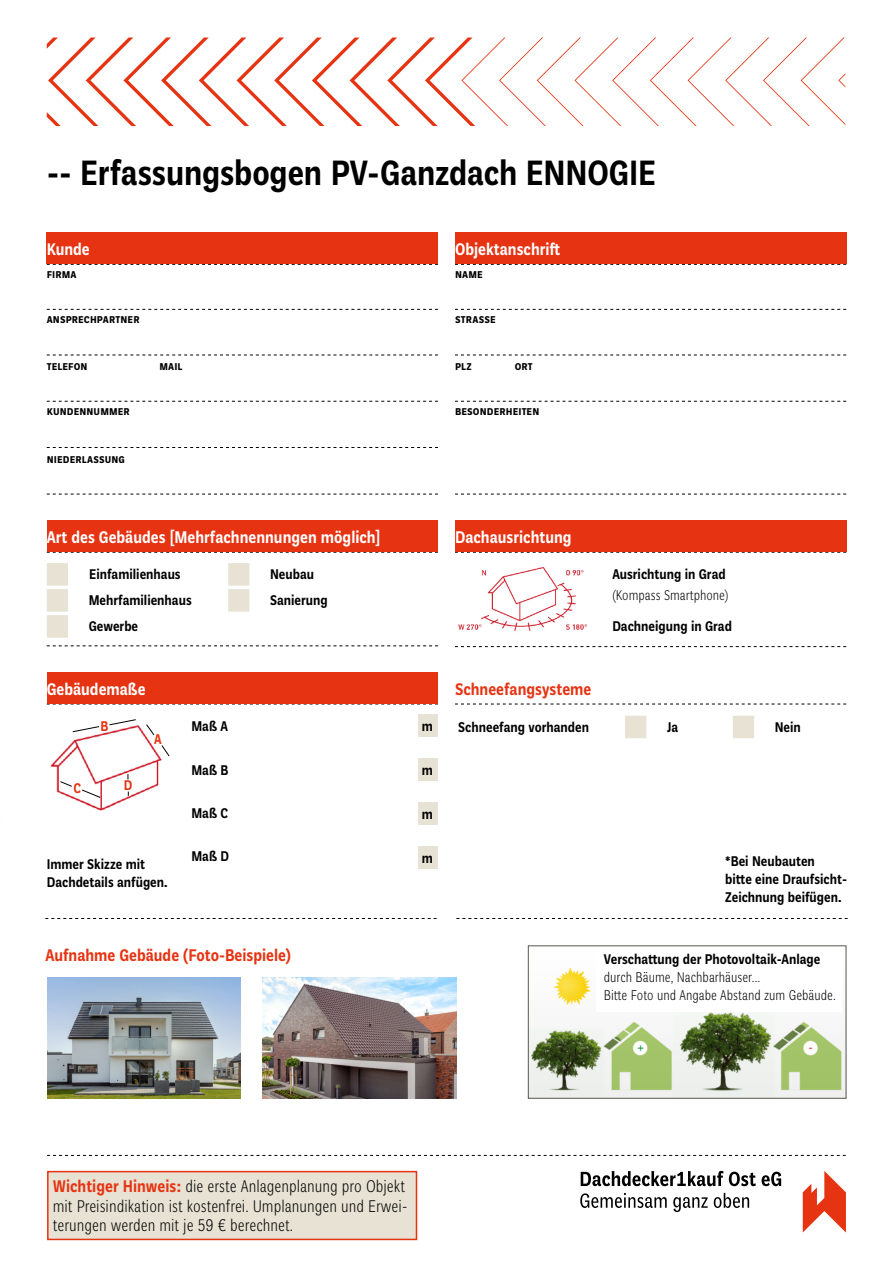
<style>
.page{position:relative;width:893px;height:1263px;background:#fff}
.page>*{position:absolute;margin:0;border:0;box-sizing:border-box;transform-origin:0 0}
.t1{font:500 37.5px "Plan Grotesque Cond Std";letter-spacing:-.005em;color:#000}
.t2{font:300 18px/19.5px "Plan Grotesque Cond Std";color:#000}
.t3{font:500 18px "Plan Grotesque Cond Std";color:#fff}
.t4{font:500 18px "Plan Grotesque Cond Std";color:#e63312}
.t5{font:500 15px/18px "Plan Grotesque Cond Std";color:#000}
.t6{font:300 15px/18px "Plan Grotesque Cond Std";color:#000}
.t7{font:500 15px "Plan Grotesque Cond Std";color:#e63312}
.t8{font:500 13.5px "Plan Grotesque Cond Std";letter-spacing:.01em;color:#000}
.s1{font-weight:500;color:#e63312}
</style>
<div class="page">
<div style="left:419px;top:714px;width:19px;height:23px;background:#e7e2d3"></div>
<img style="left:458px;top:567px;width:129px;height:64px">
<svg style="left:46px;top:38px;width:372px;height:88px"></svg>
<svg style="left:418px;top:38px;width:428px;height:88px"></svg>
<svg style="left:47px;top:401px;width:391px;height:1px"></svg>
<svg style="left:47px;top:447px;width:391px;height:1px"></svg>
<svg style="left:47px;top:355px;width:391px;height:1px"></svg>
<svg style="left:47px;top:264px;width:391px;height:1px"></svg>
<svg style="left:47px;top:309px;width:391px;height:1px"></svg>
<div style="left:47px;top:233px;width:391px;height:31px;background:#e63312"></div>
<svg style="left:47px;top:494px;width:391px;height:1px"></svg>
<svg style="left:455px;top:401px;width:391px;height:1px"></svg>
<svg style="left:455px;top:355px;width:391px;height:1px"></svg>
<svg style="left:455px;top:264px;width:391px;height:1px"></svg>
<svg style="left:455px;top:309px;width:391px;height:1px"></svg>
<div style="left:455px;top:233px;width:391px;height:31px;background:#e63312"></div>
<svg style="left:455px;top:552px;width:391px;height:1px"></svg>
<div style="left:455px;top:521px;width:391px;height:31px;background:#e63312"></div>
<svg style="left:455px;top:646px;width:391px;height:1px"></svg>
<svg style="left:455px;top:704px;width:391px;height:1px"></svg>
<svg style="left:47px;top:704px;width:391px;height:1px"></svg>
<div style="left:47px;top:673px;width:390px;height:31px;background:#e63312"></div>
<img style="left:50px;top:725px;width:112px;height:85px">
<div style="left:36px;top:724px;width:18px;height:24px;background:#fff"></div>
<div style="left:3px;top:795px;width:56px;height:39px;background:#fff"></div>
<div style="left:138px;top:797px;width:33px;height:24px;background:#fff"></div>
<div style="left:54px;top:806px;width:33px;height:9px;background:#fff"></div>
<div style="left:118px;top:806px;width:33px;height:9px;background:#fff"></div>
<svg style="left:455px;top:494px;width:391px;height:1px"></svg>
<svg style="left:59px;top:781px;width:14px;height:6px"></svg>
<svg style="left:81px;top:789px;width:20px;height:9px"></svg>
<svg style="left:72px;top:726px;width:28px;height:7px"></svg>
<svg style="left:109px;top:719px;width:28px;height:7px"></svg>
<svg style="left:158px;top:744px;width:12px;height:14px"></svg>
<svg style="left:146px;top:724px;width:9px;height:12px"></svg>
<svg style="left:47px;top:552px;width:391px;height:1px"></svg>
<div style="left:47px;top:521px;width:390px;height:31px;background:#e63312"></div>
<svg style="left:47px;top:645px;width:391px;height:1px"></svg>
<svg style="left:47px;top:563px;width:21px;height:75px;background:#e9e4d7"></svg>
<svg style="left:228px;top:563px;width:21px;height:49px"></svg>
<svg style="left:45px;top:918px;width:392px;height:1px"></svg>
<svg style="left:456px;top:918px;width:392px;height:1px"></svg>
<img style="left:47px;top:977px;width:194px;height:121px">
<img style="left:263px;top:977px;width:193px;height:121px">
<img style="left:530px;top:967px;width:314px;height:130px">
<div style="left:528px;top:945px;width:318px;height:154px;border:1px solid #585750"></div>
<div style="left:596px;top:950px;width:245px;height:62px;background:#fff"></div>
<svg style="left:625px;top:716px;width:21px;height:22px"></svg>
<svg style="left:733px;top:716px;width:21px;height:22px"></svg>
<svg style="left:47px;top:1155px;width:799px;height:1px"></svg>
<svg style="left:581px;top:1171px;width:200px;height:15px"></svg>
<svg style="left:803px;top:1171px;width:43px;height:61px"></svg>
<svg style="left:580px;top:1193px;width:87px;height:15px"></svg>
<svg style="left:673px;top:1197px;width:35px;height:15px"></svg>
<svg style="left:714px;top:1193px;width:35px;height:15px"></svg>
<div style="left:48px;top:1171px;width:368px;height:68px;background:#e7e2d3"></div>
<div style="left:47px;top:1171px;width:370px;height:69px;border:2px solid #e63312"></div>
<div style="left:419px;top:758px;width:19px;height:23px;background:#e7e2d3"></div>
<div style="left:419px;top:802px;width:19px;height:22px;background:#e7e2d3"></div>
<div style="left:419px;top:846px;width:19px;height:22px;background:#e7e2d3"></div>
<h1 class="t1" style="left:47px;top:150px;width:611px">-- Erfassungsbogen PV-Ganzdach ENNOGIE</h1>
<p class="t3" style="left:47px;top:238px;width:45px">Kunde</p>
<p class="t8" style="left:47px;top:265px;width:31px">Firma</p>
<p class="t8" style="left:47px;top:311px;width:94px">Ansprechpartner</p>
<p class="t8" style="left:47px;top:357px;width:42px">Telefon</p>
<p class="t8" style="left:159px;top:357px;width:25px">Mail</p>
<p class="t8" style="left:47px;top:403px;width:85px">Kundennummer</p>
<p class="t8" style="left:47px;top:450px;width:80px">Niederlassung</p>
<p class="t3" style="left:47px;top:526px;width:335px">Art des Gebäudes [Mehrfachnennungen möglich]</p>
<p class="t5" style="left:89px;top:565px;width:93px">Einfamilienhaus</p>
<p class="t5" style="left:270px;top:565px;width:46px">Neubau</p>
<p class="t5" style="left:89px;top:591px;width:105px">Mehrfamilienhaus</p>
<p class="t5" style="left:270px;top:591px;width:59px">Sanierung</p>
<p class="t5" style="left:89px;top:617px;width:51px">Gewerbe</p>
<p class="t3" style="left:47px;top:678px;width:100px">Gebäudemaße</p>
<p class="t7" style="left:74px;top:779px;width:9px">C</p>
<p class="t7" style="left:100px;top:717px;width:9px">B</p>
<p class="t7" style="left:124px;top:776px;width:10px">D</p>
<p class="t7" style="left:154px;top:730px;width:8px">A</p>
<p class="t5" style="left:47px;top:855px;width:122px">Immer Skizze mit<br>Dachdetails anfügen.</p>
<p class="t5" style="left:191px;top:717px;width:37px">Maß A</p>
<p class="t5" style="left:191px;top:761px;width:39px">Maß B</p>
<p class="t5" style="left:191px;top:804px;width:38px">Maß C</p>
<p class="t5" style="left:191px;top:847px;width:39px">Maß D</p>
<p class="t3" style="left:455px;top:238px;width:107px">Objektanschrift</p>
<p class="t8" style="left:455px;top:265px;width:29px">Name</p>
<p class="t8" style="left:455px;top:311px;width:42px">Strasse</p>
<p class="t8" style="left:455px;top:357px;width:18px">PLZ</p>
<p class="t8" style="left:515px;top:357px;width:20px">Ort</p>
<p class="t8" style="left:455px;top:402px;width:86px">Besonderheiten</p>
<p class="t5" style="left:422px;top:717px;width:13px">m</p>
<p class="t5" style="left:422px;top:761px;width:13px">m</p>
<p class="t5" style="left:422px;top:805px;width:13px">m</p>
<p class="t5" style="left:422px;top:849px;width:13px">m</p>
<p class="t3" style="left:455px;top:526px;width:118px">Dachausrichtung</p>
<p class="t4" style="left:455px;top:678px;width:138px">Schneefangsysteme</p>
<p class="t5" style="left:612px;top:565px;width:115px">Ausrichtung in Grad</p>
<p class="t5" style="left:612px;top:617px;width:121px">Dachneigung in Grad</p>
<p class="t6" style="left:612px;top:586px;width:118px">(Kompass Smartphone)</p>
<p class="t5" style="left:458px;top:718px;width:132px">Schneefang vorhanden</p>
<p class="t5" style="left:667px;top:718px;width:13px">Ja</p>
<p class="t5" style="left:775px;top:718px;width:28px">Nein</p>
<p class="t5" style="left:725px;top:852px;width:123px">*Bei Neubauten<br>bitte eine Draufsicht-<br>Zeichnung beifügen.</p>
<p class="t4" style="left:45px;top:945px;width:247px">Aufnahme Gebäude (Foto-Beispiele)</p>
<p class="t5" style="left:604px;top:950px;width:218px">Verschattung der Photovoltaik-Anlage</p>
<p class="t6" style="left:604px;top:968px;width:233px">durch Bäume, Nachbarhäuser...<br>Bitte Foto und Angabe Abstand zum Gebäude.</p>
<p class="t2" style="left:53px;top:1177px;width:357px"><span class="s1">Wichtiger Hinweis:</span> die erste Anlagenplanung pro Objekt mit Preisindikation ist kostenfrei. Umplanungen und Erwei&shy;terungen werden mit je 59 € berechnet.</p>
</div>
